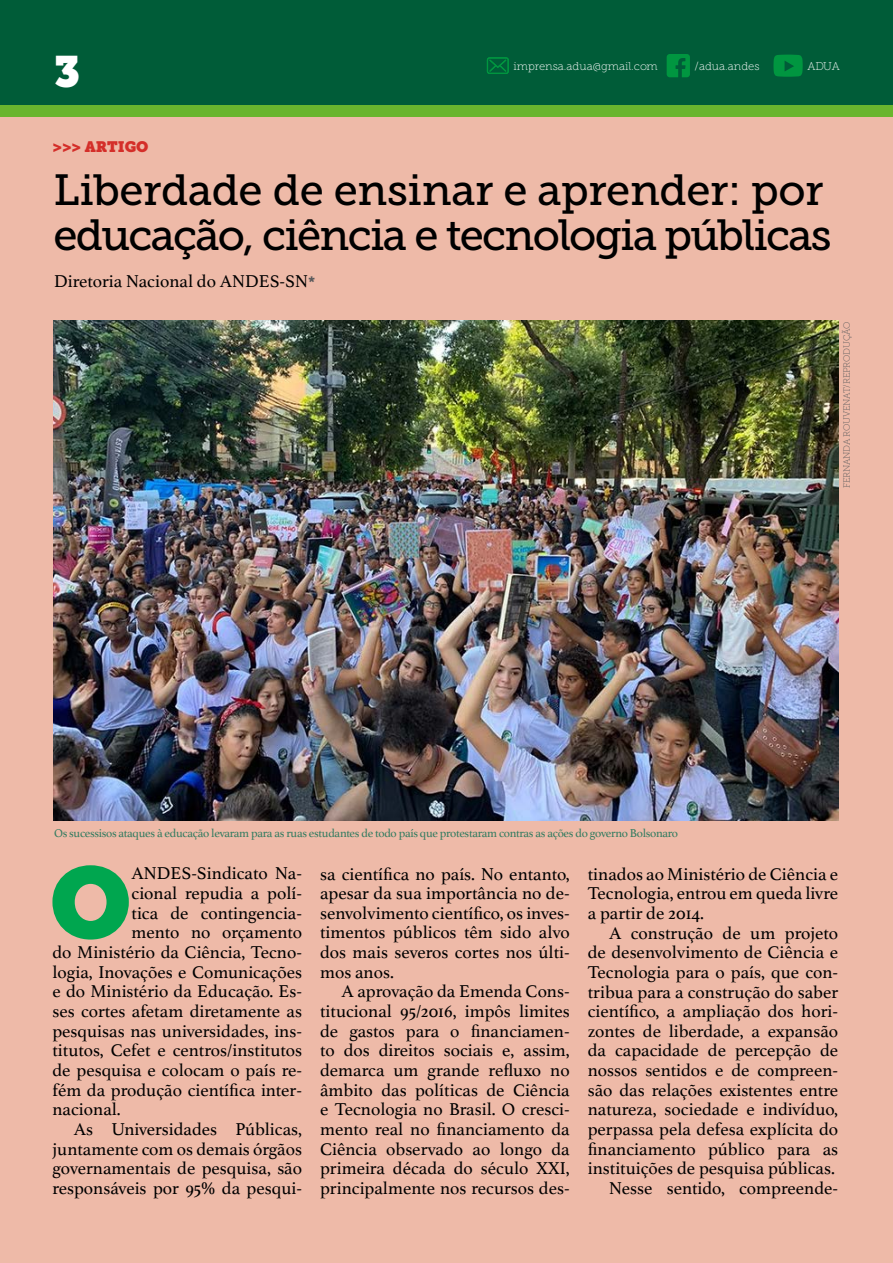
<style>
.page{position:relative;width:893px;height:1263px;background:#fff}
.page>*{position:absolute;margin:0;border:0;box-sizing:border-box;transform-origin:0 0}
.t1{font:100.05px "Museo Slab";color:#00a64f}
.t2{font:43.5px/45px "Museo Slab 500";letter-spacing:-.04em;color:#000}
.t3{font:43.5px "Museo Slab";color:#fff}
.t4{font:18px/19.6px "Athelas";color:#000;text-align:justify}
.t5{font:15px "Museo Slab";color:#d42e29}
.t6{font:12px "Athelas";letter-spacing:-.025em;color:#337c60}
.t7{font:11.25px "Museo Slab 100";color:#fff}
.t8{font:9px "Museo Slab 100";letter-spacing:-.025em;color:#58595b}
.s1{font-family:"Museo Slab 700";font-size:15px;color:#58595b}
</style>
<div class="page">
<div style="left:0;top:115px;width:893px;height:1148px;background:#eebaa8"></div>
<div style="left:0;top:0;width:893px;height:105px;background:#005c38"></div>
<div style="left:0;top:105px;width:893px;height:12px;background:#69b52e"></div>
<svg style="left:773px;top:55px;width:30px;height:22px"></svg>
<svg style="left:667px;top:54px;width:23px;height:23px"></svg>
<svg style="left:487px;top:57px;width:22px;height:17px"></svg>
<img style="left:54px;top:320px;width:784px;height:500px">
<h2 class="t3" style="left:54px;top:46px;width:28px">3</h2>
<p class="t5" style="left:52px;top:138px;width:98px">&gt;&gt;&gt; ARTIGO</p>
<p class="t7" style="left:513px;top:60px;width:146px">imprensa.adua@gmail.com</p>
<p class="t7" style="left:695px;top:60px;width:66px">/adua.andes</p>
<p class="t7" style="left:807px;top:60px;width:34px">ADUA</p>
<h2 class="t2" style="left:54px;top:168px;width:780px">Liberdade de ensinar e aprender: por educação, ciência e tecnologia públicas</h2>
<p class="t4" style="left:54px;top:271px;width:263px">Diretoria Nacional do ANDES-SN<span class="s1">*</span></p>
<p class="t8" style="left:842px;top:488px;width:168px;rotate:-90deg">FERNANDA ROUVENAT/REPRODUÇÃO</p>
<p class="t6" style="left:54px;top:823px;width:625px">Os sucessisos ataques à educação levaram para as ruas estudantes de todo país que protestaram contras as ações do governo Bolsonaro</p>
<h1 class="t1" style="left:50px;top:844px;width:83px">O</h1>
<p class="t4" style="left:132px;top:863px;width:172px">ANDES-Sindicato Na-</p>
<p class="t4" style="left:132px;top:883px;width:172px">cional repudia a polí-</p>
<p class="t4" style="left:132px;top:902px;width:172px">tica de contingencia-</p>
<p class="t4" style="left:132px;top:922px;width:172px">mento no orçamento</p>
<p class="t4" style="left:52px;top:942px;width:251px">do Ministério da Ciência, Tecno-</p>
<p class="t4" style="left:52px;top:961px;width:251px">logia, Inovações e Comunicações</p>
<p class="t4" style="left:52px;top:981px;width:251px">e do Ministério da Educação. Es-</p>
<p class="t4" style="left:52px;top:1001px;width:251px">ses cortes afetam diretamente as</p>
<p class="t4" style="left:52px;top:1020px;width:251px">pesquisas nas universidades, ins-</p>
<p class="t4" style="left:52px;top:1040px;width:251px">titutos, Cefet e centros/institutos</p>
<p class="t4" style="left:52px;top:1060px;width:251px">de pesquisa e colocam o país re-</p>
<p class="t4" style="left:52px;top:1079px;width:251px">fém da produção científica inter-</p>
<p class="t4" style="left:52px;top:1099px;width:70px">nacional.</p>
<p class="t4" style="left:74px;top:1119px;width:230px">As Universidades Públicas,</p>
<p class="t4" style="left:52px;top:1138px;width:251px">juntamente com os demais órgãos</p>
<p class="t4" style="left:52px;top:1158px;width:251px">governamentais de pesquisa, são</p>
<p class="t4" style="left:52px;top:1178px;width:251px">responsáveis por 95% da pesqui-</p>
<p class="t4" style="left:320px;top:863px;width:251px">sa científica no país. No entanto, apesar da sua importância no de&shy;senvolvimento científico, os inves&shy;timentos públicos têm sido alvo dos mais severos cortes nos últi&shy;mos anos.</p>
<p class="t4" style="left:320px;top:981px;width:251px;text-indent:21px">A aprovação da Emenda Cons&shy;titucional 95/2016, impôs limites de gastos para o financiamen-</p>
<p class="t4" style="left:320px;top:1040px;width:251px">to dos direitos sociais e, assim, demarca um grande refluxo no âmbito das políticas de Ciência e Tecnologia no Brasil. O cresci&shy;mento real no financiamento da Ciência observado ao longo da primeira década do século XXI, principalmente nos recursos des-</p>
<p class="t4" style="left:588px;top:863px;width:252px">tinados ao Ministério de Ciência e Tecnologia, entrou em queda livre a partir de 2014.</p>
<p class="t4" style="left:588px;top:922px;width:252px;text-align:right">A construção de um projeto de desenvolvimento de Ciência e<br>Tecnologia para o país, que con&shy;tribua para a construção do saber científico, a ampliação dos hori&shy;zontes de liberdade, a expansão da capacidade de percepção de nossos sentidos e de compreen&shy;são das relações existentes entre natureza, sociedade e indivíduo, perpassa pela defesa explícita do financiamento público para as instituições de pesquisa públicas.<br>Nesse sentido, compreende-</p>
</div>
